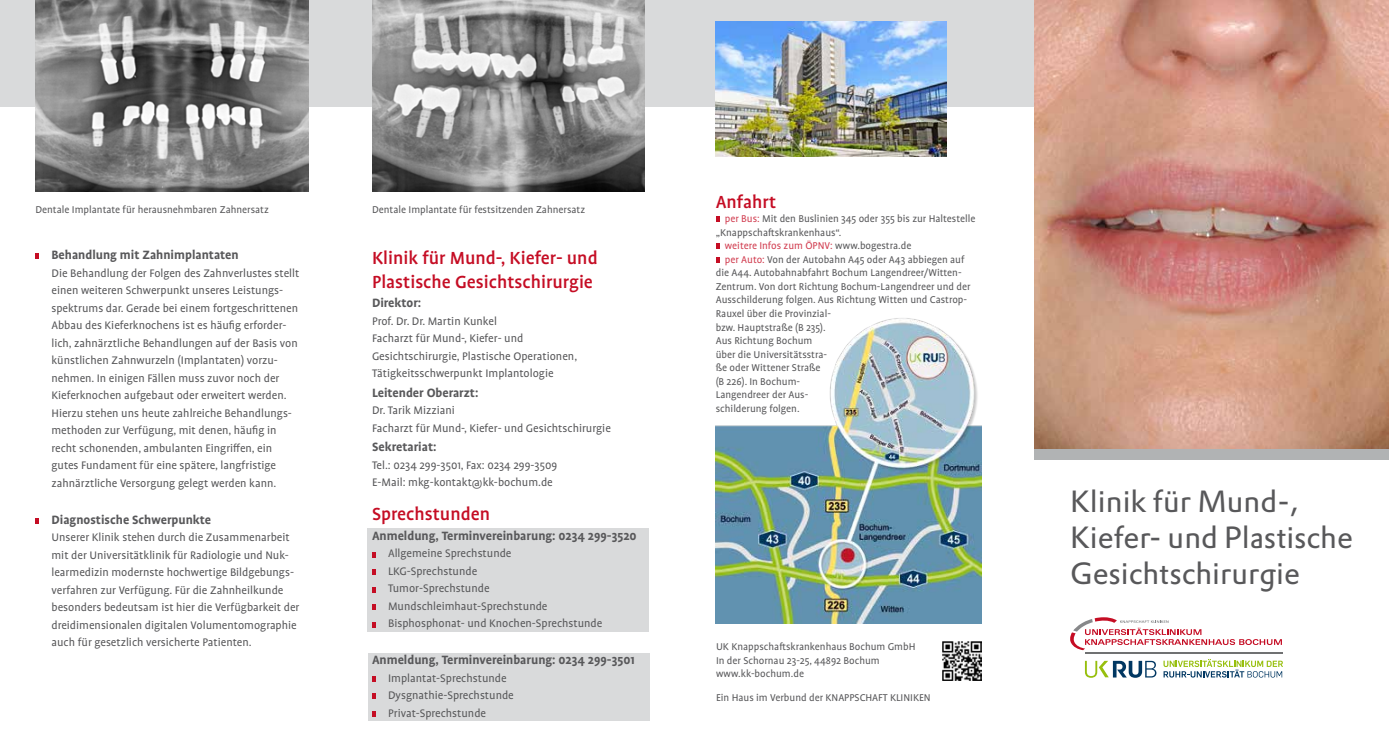
<style>
.page{position:relative;width:1389px;height:745px;background:#fff}
.page>*{position:absolute;margin:0;border:0;box-sizing:border-box;transform-origin:0 0}
.t1{font:30px/36px "DTL Prokyon TOT";color:#58585a}
.t2{font:500 20px/24px "Profile OT";color:#c50d24}
.t3{font:700 13.75px "Profile OT";color:#58585a}
.t4{font:12.5px/17.5px "Profile OT";color:#58585a}
.t5{font:11.25px/13.5px "Profile OT";color:#58585a}
.t6{font:11.25px "Profile OT";color:#d13d50}
.s1{color:#d13d50}
.s2{color:#58585a}
</style>
<div class="page">
<div style="left:368px;top:527px;width:281px;height:104px;background:#d9dadb"></div>
<div style="left:368px;top:652px;width:281px;height:67px;background:#d9dadb"></div>
<div style="left:0;top:0;width:1034px;height:106px;background:#d9dadb"></div>
<img style="left:1035px;top:0;width:354px;height:449px">
<svg style="left:1070px;top:617px;width:212px;height:32px"></svg>
<hr style="left:1085px;top:652px;width:197px;height:1px;background:#707172">
<svg style="left:1085px;top:660px;width:71px;height:17px"></svg>
<svg style="left:1163px;top:659px;width:120px;height:18px"></svg>
<div style="left:1034px;top:449px;width:355px;height:11px;background:#b1b3b4"></div>
<svg style="left:35px;top:254px;width:4px;height:5px"></svg>
<svg style="left:35px;top:518px;width:4px;height:5px"></svg>
<img style="left:35px;top:0;width:273px;height:191px">
<svg style="left:372px;top:552px;width:4px;height:4px"></svg>
<svg style="left:372px;top:569px;width:4px;height:5px"></svg>
<svg style="left:372px;top:587px;width:4px;height:4px"></svg>
<svg style="left:372px;top:604px;width:4px;height:5px"></svg>
<svg style="left:372px;top:622px;width:4px;height:4px"></svg>
<svg style="left:372px;top:676px;width:4px;height:5px"></svg>
<svg style="left:372px;top:693px;width:4px;height:5px"></svg>
<svg style="left:372px;top:711px;width:4px;height:5px"></svg>
<img style="left:372px;top:0;width:273px;height:191px">
<img style="left:942px;top:641px;width:39px;height:39px">
<svg style="left:716px;top:216px;width:3px;height:6px"></svg>
<svg style="left:716px;top:243px;width:3px;height:6px"></svg>
<svg style="left:716px;top:257px;width:3px;height:5px"></svg>
<img style="left:716px;top:318px;width:265px;height:304px">
<img style="left:716px;top:21px;width:230px;height:135px">
<p class="t5" style="left:35px;top:203px;width:235px">Dentale Implantate für herausnehmbaren Zahnersatz</p>
<p class="t3" style="left:51px;top:247px;width:189px">Behandlung mit Zahnimplantaten</p>
<p class="t4" style="left:51px;top:264px;width:249px">Die Behandlung der Folgen des Zahnverlustes stellt einen weiteren Schwerpunkt unseres Leistungs&shy;spektrums dar. Gerade bei einem fortgeschrittenen Abbau des Kieferknochens ist es häufig erforder&shy;lich, zahnärztliche Behandlungen auf der Basis von künstlichen Zahnwurzeln (Implantaten) vorzu&shy;nehmen. In einigen Fällen muss zuvor noch der Kieferknochen aufgebaut oder erweitert werden.<br>Hierzu stehen uns heute zahlreiche Behandlungs&shy;methoden zur Verfügung, mit denen, häufig in recht schonenden, ambulanten Eingriffen, ein gutes Fundament für eine spätere, langfristige zahnärztliche Versorgung gelegt werden kann.</p>
<p class="t3" style="left:51px;top:511px;width:161px">Diagnostische Schwerpunkte</p>
<p class="t4" style="left:51px;top:529px;width:250px">Unserer Klinik stehen durch die Zusammenarbeit mit der Universitätklinik für Radiologie und Nuk&shy;learmedizin modernste hochwertige Bildgebungs&shy;verfahren zur Verfügung. Für die Zahnheilkunde besonders bedeutsam ist hier die Verfügbarkeit der dreidimensionalen digitalen Volumentomographie auch für gesetzlich versicherte Patienten.</p>
<p class="t5" style="left:372px;top:203px;width:215px">Dentale Implantate für festsitzenden Zahnersatz</p>
<h2 class="t2" style="left:372px;top:247px;width:227px">Klinik für Mund-, Kiefer- und<br>Plastische Gesichtschirurgie</h2>
<p class="t3" style="left:372px;top:295px;width:51px">Direktor:</p>
<p class="t4" style="left:372px;top:313px;width:207px">Prof. Dr. Dr. Martin Kunkel<br>Facharzt für Mund-, Kiefer- und Gesichtschirurgie, Plastische Operationen, Tätigkeitsschwerpunkt Implantologie</p>
<p class="t3" style="left:372px;top:385px;width:108px">Leitender Oberarzt:</p>
<p class="t4" style="left:372px;top:402px;width:240px">Dr. Tarik Mizziani<br>Facharzt für Mund-, Kiefer- und Gesichtschirurgie</p>
<p class="t3" style="left:372px;top:439px;width:66px">Sekretariat:</p>
<p class="t4" style="left:372px;top:456px;width:187px">Tel.: 0234 299-3501, Fax: 0234 299-3509<br>E-Mail: mkg-kontakt@kk-bochum.de</p>
<h2 class="t2" style="left:372px;top:503px;width:119px">Sprechstunden</h2>
<p class="t3" style="left:372px;top:527px;width:266px">Anmeldung, Terminvereinbarung: 0234 299-3520</p>
<p class="t4" style="left:388px;top:545px;width:216px">Allgemeine Sprechstunde<br>LKG-Sprechstunde<br>Tumor-Sprechstunde<br>Mundschleimhaut-Sprechstunde<br>Bisphosphonat- und Knochen-Sprechstunde</p>
<p class="t3" style="left:372px;top:652px;width:264px">Anmeldung, Terminvereinbarung: 0234 299-3501</p>
<p class="t4" style="left:388px;top:669px;width:127px">Implantat-Sprechstunde<br>Dysgnathie-Sprechstunde<br>Privat-Sprechstunde</p>
<h2 class="t2" style="left:716px;top:191px;width:62px">Anfahrt</h2>
<p class="t5" style="left:725px;top:212px;width:252px"><span class="s1">per Bus:</span> Mit den Buslinien 345 oder 355 bis zur Haltestelle</p>
<p class="t5" style="left:716px;top:226px;width:127px">„Knappschaftskrankenhaus“.</p>
<p class="t6" style="left:725px;top:239px;width:188px">weitere Infos zum ÖPNV: <span class="s2">www.bogestra.de</span></p>
<p class="t5" style="left:725px;top:253px;width:241px"><span class="s1">per Auto:</span> Von der Autobahn A45 oder A43 abbiegen auf</p>
<p class="t5" style="left:716px;top:266px;width:247px">die A44. Autobahnabfahrt Bochum Langendreer/Witten-</p>
<p class="t5" style="left:716px;top:280px;width:256px">Zentrum. Von dort Richtung Bochum-Langendreer und der</p>
<p class="t5" style="left:716px;top:293px;width:253px">Ausschilderung folgen. Aus Richtung Witten und Castrop-</p>
<p class="t5" style="left:716px;top:307px;width:117px">Rauxel über die Provinzial-</p>
<p class="t5" style="left:716px;top:321px;width:112px">bzw. Hauptstraße (B 235).</p>
<p class="t5" style="left:716px;top:334px;width:98px">Aus Richtung Bochum</p>
<p class="t5" style="left:716px;top:348px;width:113px">über die Universitätsstra-</p>
<p class="t5" style="left:716px;top:361px;width:106px">ße oder Wittener Straße</p>
<p class="t5" style="left:716px;top:375px;width:86px">(B 226). In Bochum-</p>
<p class="t5" style="left:716px;top:388px;width:94px">Langendreer der Aus-</p>
<p class="t5" style="left:716px;top:402px;width:85px">schilderung folgen.</p>
<p class="t5" style="left:716px;top:640px;width:201px">UK Knappschaftskrankenhaus Bochum GmbH<br>In der Schornau 23-25, 44892 Bochum www.kk-bochum.de</p>
<p class="t5" style="left:716px;top:690px;width:216px">Ein Haus im Verbund der KNAPPSCHAFT KLINIKEN</p>
<h1 class="t1" style="left:1070px;top:483px;width:284px">Klinik für Mund-,<br>Kiefer- und Plastische<br>Gesichtschirurgie</h1>
</div>
